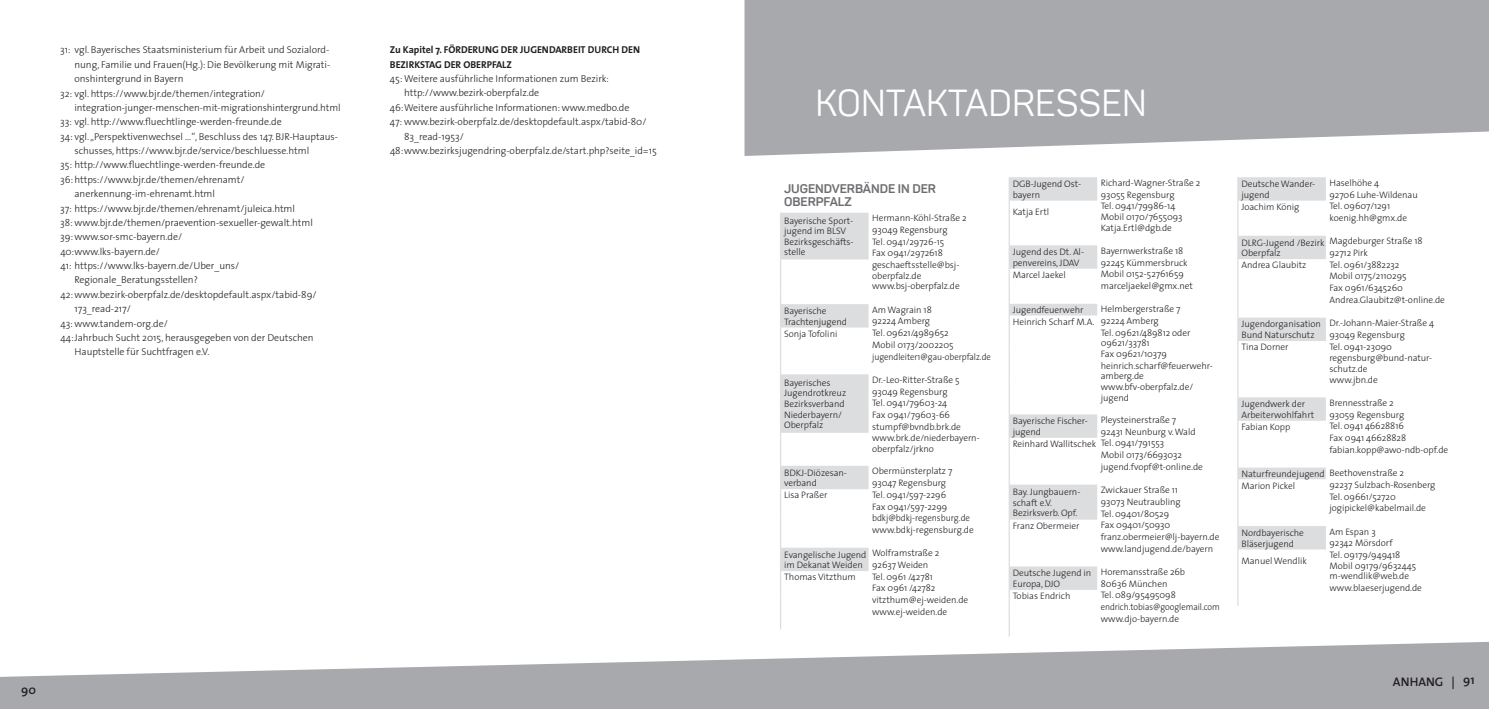
<style>
.page{position:relative;width:1489px;height:709px;background:#fff}
.page>*{position:absolute;margin:0;border:0;box-sizing:border-box;transform-origin:0 0}
.t1{font:37.5px "Panton";letter-spacing:.01em;color:#fff;scale:.95 1}
.t2{font:700 12.5px/12.5px "Panton";letter-spacing:-.005em;color:#6c6d70}
.t3{font:600 12.5px "The Sans";color:#231f20}
.t4{font:300 10px "The Sans";letter-spacing:-.005em;color:#231f20}
.t5{font:700 10px/14.4px "The Sans";letter-spacing:-.005em;color:#231f20}
.t6{font:300 9.38px/11.8px "The Sans";letter-spacing:-.005em;color:#231f20}
</style>
<div class="page">
<svg style="left:0;top:636px;width:1488px;height:73px"></svg>
<svg style="left:744px;top:0;width:744px;height:156px;background:#aeafb3"></svg>
<svg style="left:780px;top:213px;width:88px;height:416px"></svg>
<svg style="left:1008px;top:177px;width:89px;height:459px"></svg>
<svg style="left:1237px;top:177px;width:88px;height:429px"></svg>
<p class="t4" style="left:60px;top:42px;width:270px">31: vgl. Bayerisches Staatsministerium für Arbeit und Sozialord-</p>
<p class="t4" style="left:74px;top:56px;width:257px">nung, Familie und Frauen(Hg.): Die Bevölkerung mit Migrati-</p>
<p class="t4" style="left:74px;top:70px;width:110px">onshintergrund in Bayern</p>
<p class="t4" style="left:60px;top:85px;width:206px">32: vgl. https://www.bjr.de/themen/integration/</p>
<p class="t4" style="left:74px;top:99px;width:268px">integration-junger-menschen-mit-migrationshintergrund.html</p>
<p class="t4" style="left:60px;top:114px;width:223px">33: vgl. http://www.fluechtlinge-werden-freunde.de</p>
<p class="t4" style="left:60px;top:128px;width:279px">34: vgl. „Perspektivenwechsel …“, Beschluss des 147. BJR-Hauptaus-</p>
<p class="t4" style="left:74px;top:142px;width:236px">schusses, https://www.bjr.de/service/beschluesse.html</p>
<p class="t4" style="left:60px;top:157px;width:206px">35: http://www.fluechtlinge-werden-freunde.de</p>
<p class="t4" style="left:60px;top:171px;width:186px">36:https://www.bjr.de/themen/ehrenamt/</p>
<p class="t4" style="left:74px;top:185px;width:142px">anerkennung-im-ehrenamt.html</p>
<p class="t4" style="left:60px;top:200px;width:236px">37: https://www.bjr.de/themen/ehrenamt/juleica.html</p>
<p class="t4" style="left:60px;top:214px;width:254px">38:www.bjr.de/themen/praevention-sexueller-gewalt.html</p>
<p class="t4" style="left:60px;top:229px;width:123px">39:www.sor-smc-bayern.de/</p>
<p class="t4" style="left:60px;top:243px;width:101px">40:www.lks-bayern.de/</p>
<p class="t4" style="left:60px;top:257px;width:180px">41: https://www.lks-bayern.de/Uber_uns/</p>
<p class="t4" style="left:74px;top:272px;width:125px">Regionale_Beratungsstellen?</p>
<p class="t4" style="left:60px;top:286px;width:258px">42:www.bezirk-oberpfalz.de/desktopdefault.aspx/tabid-89/</p>
<p class="t4" style="left:75px;top:300px;width:58px">173_read-217/</p>
<p class="t4" style="left:60px;top:315px;width:109px">43: www.tandem-org.de/</p>
<p class="t4" style="left:60px;top:329px;width:255px">44:Jahrbuch Sucht 2015, herausgegeben von der Deutschen</p>
<p class="t4" style="left:75px;top:344px;width:136px">Hauptstelle für Suchtfragen e.V.</p>
<p class="t5" style="left:390px;top:42px;width:251px">Zu Kapitel 7. FÖRDERUNG DER JUGENDARBEIT DURCH DEN<br>BEZIRKSTAG DER OBERPFALZ</p>
<p class="t4" style="left:390px;top:70px;width:220px">45: Weitere ausführliche Informationen zum Bezirk:</p>
<p class="t4" style="left:404px;top:85px;width:137px">http://www.bezirk-oberpfalz.de</p>
<p class="t4" style="left:390px;top:99px;width:241px">46:Weitere ausführliche Informationen: www.medbo.de</p>
<p class="t4" style="left:390px;top:114px;width:258px">47: www.bezirk-oberpfalz.de/desktopdefault.aspx/tabid-80/</p>
<p class="t4" style="left:404px;top:128px;width:61px">83_read-1953/</p>
<p class="t4" style="left:390px;top:142px;width:268px">48:www.bezirksjugendring-oberpfalz.de/start.php?seite_id=15</p>
<h2 class="t3" style="left:21px;top:679px;width:16px">90</h2>
<h1 class="t1" style="left:815px;top:80px;width:350px">KONTAKTADRESSEN</h1>
<h2 class="t2" style="left:784px;top:183px;width:153px">JUGENDVERBÄNDE IN DER<br>OBERPFALZ</h2>
<p class="t6" style="left:784px;top:215px;width:71px;line-height:10.6px">Bayerische Sport&shy;jugend im BLSV<br>Bezirksgeschäfts&shy;stelle</p>
<p class="t6" style="left:872px;top:212px;width:96px">Hermann-Köhl-Straße 2<br>93049 Regensburg<br>Tel. 0941/29726-15<br>Fax 0941/2972618 geschaeftsstelle@bsj-</p>
<p class="t6" style="left:872px;top:270px;width:89px;line-height:10.6px">oberpfalz.de www.bsj-oberpfalz.de</p>
<p class="t6" style="left:784px;top:305px;width:64px;line-height:10.6px">Bayerische<br>Trachtenjugend</p>
<p class="t6" style="left:872px;top:303px;width:61px">Am Wagrain 18<br>92224 Amberg</p>
<p class="t6" style="left:784px;top:327px;width:55px">Sonja Tofolini</p>
<p class="t6" style="left:872px;top:327px;width:120px">Tel. 09621/4989652<br>Mobil 0173/2002205 jugendleiter1@gau-oberpfalz.de</p>
<p class="t6" style="left:784px;top:377px;width:64px;line-height:10.6px">Bayerisches<br>Jugendrotkreuz<br>Bezirksverband<br>Niederbayern/<br>Oberpfalz</p>
<p class="t6" style="left:872px;top:373px;width:109px">Dr.-Leo-Ritter-Straße 5<br>93049 Regensburg<br>Tel. 0941/79603-24<br>Fax 0941/79603-66 stumpf@bvndb.brk.de www.brk.de/niederbayern-</p>
<p class="t6" style="left:872px;top:443px;width:63px">oberpfalz/jrkno</p>
<p class="t6" style="left:784px;top:467px;width:64px;line-height:10.6px">BDKJ-Diözesan&shy;verband</p>
<p class="t6" style="left:872px;top:465px;width:82px">Obermünsterplatz 7<br>93047 Regensburg</p>
<p class="t6" style="left:784px;top:489px;width:45px">Lisa Praßer</p>
<p class="t6" style="left:872px;top:488px;width:103px">Tel. 0941/597-2296<br>Fax 0941/597-2299 bdkj@bdkj-regensburg.de www.bdkj-regensburg.de</p>
<p class="t6" style="left:784px;top:548px;width:84px;line-height:10.6px">Evangelische Jugend im Dekanat Weiden</p>
<p class="t6" style="left:872px;top:547px;width:69px">Wolframstraße 2<br>92637 Weiden</p>
<p class="t6" style="left:784px;top:571px;width:73px">Thomas Vitzthum</p>
<p class="t6" style="left:872px;top:570px;width:98px">Tel. 0961 /42781<br>Fax 0961 /42782 vitzthum@ej-weiden.de www.ej-weiden.de</p>
<p class="t6" style="left:1012px;top:178px;width:70px;line-height:10.6px">DGB-Jugend Ost&shy;bayern</p>
<p class="t6" style="left:1100px;top:176px;width:101px">Richard-Wagner-Straße 2<br>93055 Regensburg</p>
<p class="t6" style="left:1012px;top:205px;width:38px">Katja Ertl</p>
<p class="t6" style="left:1100px;top:200px;width:83px;line-height:10.6px">Tel. 0941/79986-14<br>Mobil 0170/7655093<br>Katja.Ertl@dgb.de</p>
<p class="t6" style="left:1012px;top:246px;width:73px;line-height:10.6px">Jugend des Dt. Al&shy;penvereins, JDAV</p>
<p class="t6" style="left:1100px;top:245px;width:88px">Bayernwerkstraße 18<br>92245 Kümmersbruck</p>
<p class="t6" style="left:1012px;top:269px;width:55px">Marcel Jaekel</p>
<p class="t6" style="left:1100px;top:268px;width:94px">Mobil 0152-52761659 marceljaekel@gmx.net</p>
<p class="t6" style="left:1012px;top:304px;width:72px">Jugendfeuerwehr</p>
<p class="t6" style="left:1012px;top:303px;width:169px;line-height:12.4px;text-indent:88px">Helmbergerstraße 7<br>Heinrich Scharf M.A. 92224 Amberg</p>
<p class="t6" style="left:1100px;top:327px;width:91px;line-height:10.6px">Tel. 09621/489812 oder<br>09621/33781<br>Fax 09621/10379</p>
<p class="t6" style="left:1100px;top:360px;width:114px;line-height:10.6px">heinrich.scharf@feuerwehr&shy;amberg.de www.bfv-oberpfalz.de/ jugend</p>
<p class="t6" style="left:1012px;top:415px;width:77px;line-height:10.6px">Bayerische Fischer&shy;jugend</p>
<p class="t6" style="left:1100px;top:413px;width:77px">Pleysteinerstraße 7</p>
<p class="t6" style="left:1100px;top:425px;width:96px">92431 Neunburg v. Wald</p>
<p class="t6" style="left:1012px;top:438px;width:153px">Reinhard Wallitschek Tel. 0941/791553</p>
<p class="t6" style="left:1100px;top:449px;width:104px">Mobil 0173/6693032 jugend.fvopf@t-online.de</p>
<p class="t6" style="left:1012px;top:486px;width:69px;line-height:10.6px">Bay. Jungbauern&shy;schaft e.V.<br>Bezirksverb. Opf.</p>
<p class="t6" style="left:1100px;top:484px;width:81px">Zwickauer Straße 11<br>93073 Neutraubling<br>Tel. 09401/80529</p>
<p class="t6" style="left:1012px;top:519px;width:68px">Franz Obermeier</p>
<p class="t6" style="left:1100px;top:519px;width:120px">Fax 09401/50930 franz.obermeier@lj-bayern.de www.landjugend.de/bayern</p>
<p class="t6" style="left:1012px;top:567px;width:80px;line-height:10.6px">Deutsche Jugend in<br>Europa, DJO</p>
<p class="t6" style="left:1100px;top:565px;width:86px">Horemansstraße 26b<br>80636 München</p>
<p class="t6" style="left:1012px;top:590px;width:59px">Tobias Endrich</p>
<p class="t6" style="left:1100px;top:589px;width:120px">Tel. 089/95495098 endrich.tobias@googlemail.com www.djo-bayern.de</p>
<p class="t6" style="left:1241px;top:178px;width:75px;line-height:10.6px">Deutsche Wander&shy;jugend</p>
<p class="t6" style="left:1329px;top:176px;width:90px">Haselhöhe 4<br>92706 Luhe-Wildenau</p>
<p class="t6" style="left:1241px;top:200px;width:59px">Joachim König</p>
<p class="t6" style="left:1329px;top:200px;width:79px">Tel. 09607/1291 koenig.hh@gmx.de</p>
<p class="t6" style="left:1241px;top:237px;width:85px;line-height:10.6px">DLRG-Jugend /Bezirk<br>Oberpfalz</p>
<p class="t6" style="left:1329px;top:235px;width:95px">Magdeburger Straße 18<br>92712 Pirk</p>
<p class="t6" style="left:1241px;top:259px;width:66px">Andrea Glaubitz</p>
<p class="t6" style="left:1329px;top:258px;width:117px">Tel. 0961/3882232<br>Mobil 0175/2110295<br>Fax 0961/6345260<br>Andrea.Glaubitz@t-online.de</p>
<p class="t6" style="left:1241px;top:319px;width:81px;line-height:10.6px">Jugendorganisation<br>Bund Naturschutz</p>
<p class="t6" style="left:1329px;top:317px;width:106px">Dr.-Johann-Maier-Straße 4<br>93049 Regensburg</p>
<p class="t6" style="left:1241px;top:341px;width:49px">Tina Dorner</p>
<p class="t6" style="left:1329px;top:340px;width:104px">Tel. 0941-23090 regensburg@bund-natur-</p>
<p class="t6" style="left:1329px;top:363px;width:50px;line-height:10.6px">schutz.de www.jbn.de</p>
<p class="t6" style="left:1241px;top:398px;width:74px;line-height:10.6px">Jugendwerk der<br>Arbeiterwohlfahrt</p>
<p class="t6" style="left:1329px;top:396px;width:76px">Brennesstraße 2<br>93059 Regensburg</p>
<p class="t6" style="left:1241px;top:421px;width:50px">Fabian Kopp</p>
<p class="t6" style="left:1329px;top:420px;width:120px">Tel. 0941 46628816<br>Fax 0941 46628828 fabian.kopp@awo-ndb-opf.de</p>
<p class="t6" style="left:1241px;top:467px;width:164px">Naturfreundejugend Beethovenstraße 2<br>Marion Pickel</p>
<p class="t6" style="left:1329px;top:478px;width:107px">92237 Sulzbach-Rosenberg<br>Tel. 09661/52720 jogipickel@kabelmail.de</p>
<p class="t6" style="left:1241px;top:527px;width:64px;line-height:10.6px">Nordbayerische<br>Bläserjugend</p>
<p class="t6" style="left:1329px;top:525px;width:65px">Am Espan 3<br>92342 Mörsdorf</p>
<p class="t6" style="left:1241px;top:554px;width:67px">Manuel Wendlik</p>
<p class="t6" style="left:1329px;top:549px;width:88px;line-height:10.6px">Tel. 09179/949418<br>Mobil 09179/9632445 m-wendlik@web.de</p>
<p class="t6" style="left:1329px;top:581px;width:94px">www.blaeserjugend.de</p>
<h2 class="t3" style="left:1392px;top:671px;width:83px">ANHANG | 91</h2>
</div>
